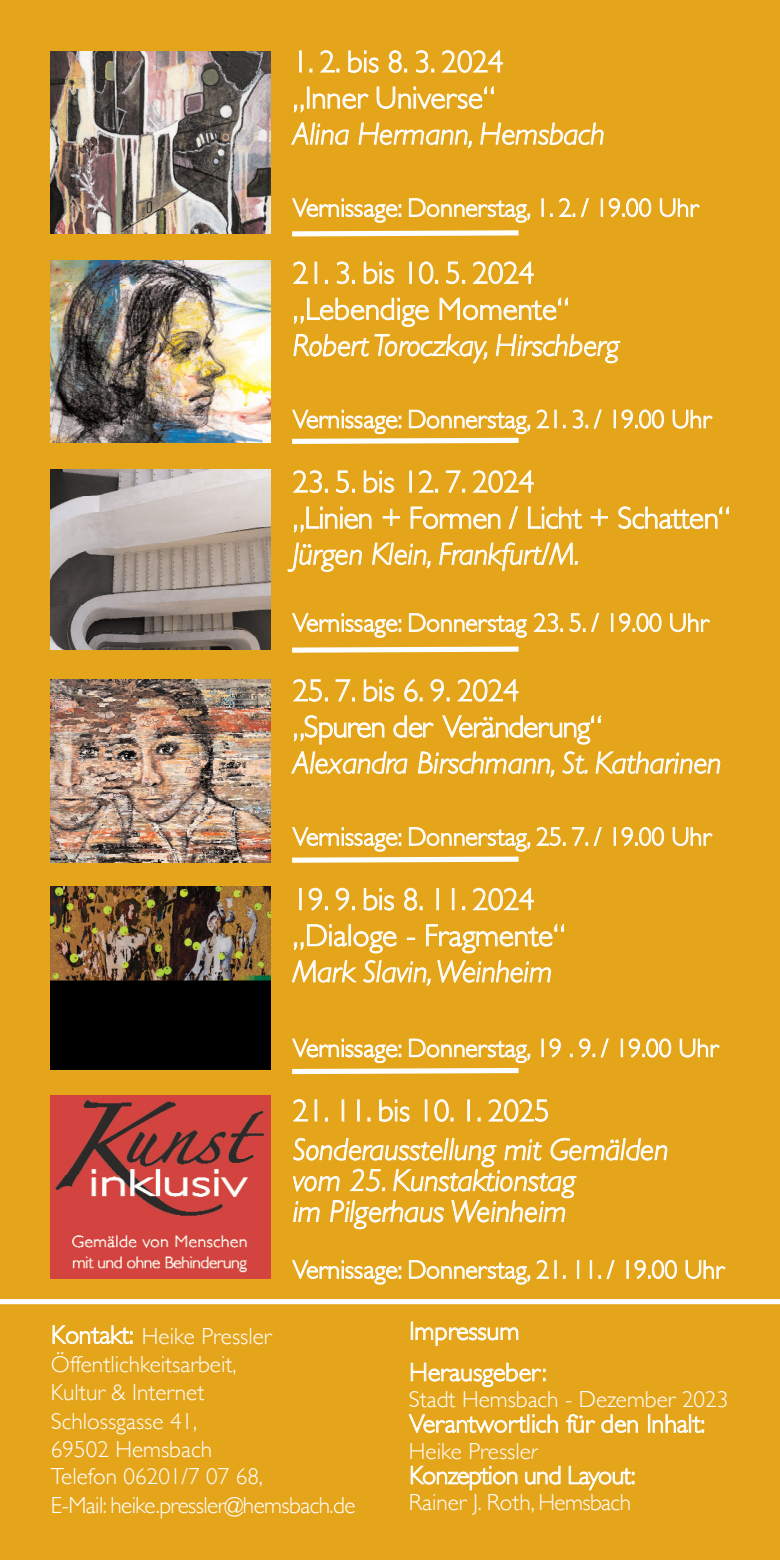
<style>
.page{position:relative;width:780px;height:1560px;background:#fff}
.page>*{position:absolute;margin:0;border:0;box-sizing:border-box;transform-origin:0 0}
.t1{font:italic 300 31px/31px "Gill Sans";color:#fff}
.t2{font:300 31px/36px "Gill Sans";color:#fff}
.t3{font:300 31px/36px "Gill Sans";letter-spacing:-.02em;color:#fff}
.t4{font:300 25.75px/41.2px "Gill Sans";color:#fff}
.t5{font:300 25.75px "Gill Sans";letter-spacing:-.025em;color:#fff}
.t6{font:300 23.25px/28px "Gill Sans";color:#fff}
.s1{font-size:25.75px}
.s2{font-style:italic}
</style>
<div class="page">
<div style="left:0;top:0;width:780px;height:1559px;background:#e5a51b"></div>
<img style="left:51px;top:886px;width:219px;height:183px">
<img style="left:51px;top:679px;width:219px;height:183px">
<img style="left:51px;top:1095px;width:219px;height:183px">
<img style="left:51px;top:469px;width:219px;height:180px">
<img style="left:51px;top:260px;width:219px;height:183px">
<img style="left:51px;top:51px;width:219px;height:183px">
<svg style="left:0;top:1299px;width:780px;height:4px;background:#fefdfb"></svg>
<svg style="left:292px;top:230px;width:227px;height:7px;background:#f7e7c2"></svg>
<svg style="left:292px;top:437px;width:227px;height:7px;background:#f7e6c2"></svg>
<svg style="left:292px;top:856px;width:227px;height:7px;background:#f7e6c2"></svg>
<svg style="left:292px;top:1068px;width:227px;height:7px;background:#f7e6c2"></svg>
<svg style="left:292px;top:646px;width:227px;height:7px;background:#f7e7c2"></svg>
<p class="t2" style="left:293px;top:42px;width:212px">1. 2. bis 8. 3. 2024 „Inner Universe“</p>
<p class="t1" style="left:293px;top:118px;width:313px">Alina Hermann, Hemsbach</p>
<p class="t4" style="left:293px;top:186px;width:407px">Vernissage: Donnerstag, 1. 2. / 19.00 Uhr</p>
<p class="t2" style="left:293px;top:254px;width:278px">21. 3. bis 10. 5. 2024 „Lebendige Momente“</p>
<p class="t1" style="left:293px;top:330px;width:328px">Robert Toroczkay, Hirschberg</p>
<p class="t4" style="left:293px;top:397px;width:420px">Vernissage: Donnerstag, 21. 3. / 19.00 Uhr</p>
<p class="t2" style="left:293px;top:462px;width:439px">23. 5. bis 12. 7. 2024<br>„Linien + Formen / Licht + Schatten“</p>
<p class="t1" style="left:293px;top:538px;width:288px">Jürgen Klein, Frankfurt/M.</p>
<p class="t4" style="left:293px;top:601px;width:417px">Vernissage: Donnerstag 23. 5. / 19.00 Uhr</p>
<p class="t3" style="left:293px;top:671px;width:311px">25. 7. bis 6. 9. 2024 „Spuren der Veränderung“</p>
<p class="t1" style="left:293px;top:747px;width:430px">Alexandra Birschmann, St. Katharinen</p>
<p class="t4" style="left:293px;top:815px;width:420px">Vernissage: Donnerstag, 25. 7. / 19.00 Uhr</p>
<p class="t2" style="left:293px;top:880px;width:274px">19. 9. bis 8. 11. 2024 „Dialoge - Fragmente“</p>
<p class="t1" style="left:293px;top:956px;width:261px">Mark Slavin,Weinheim</p>
<p class="t4" style="left:293px;top:1026px;width:427px">Vernissage: Donnerstag, 19 . 9. / 19.00 Uhr</p>
<p class="t2" style="left:293px;top:1091px;width:258px">21. 11. bis 10. 1. 2025</p>
<p class="t1" style="left:293px;top:1133px;width:377px">Sonderausstellung mit Gemälden vom 25. Kunstaktionstag<br>im Pilgerhaus Weinheim</p>
<p class="t4" style="left:293px;top:1247px;width:433px">Vernissage: Donnerstag, 21. 11. / 19.00 Uhr</p>
<p class="t6" style="left:51px;top:1320px;width:306px"><span class="s1">Kontakt:</span> Heike Pressler<br>Öffentlichkeitsarbeit,<br>Kultur &amp; Internet<br>Schlossgasse 41,<br>69502 Hemsbach<br>Telefon 06201/7 07 68,<br>E-Mail: heike.pressler@hemsbach.de</p>
<p class="t4" style="left:409px;top:1308px;width:139px">Impressum<br>Herausgeber:</p>
<p class="t6" style="left:409px;top:1384px;width:321px">Stadt Hemsbach - Dezember 2023</p>
<p class="t4" style="left:409px;top:1401px;width:297px">Verantwortlich für den Inhalt:</p>
<p class="t6" style="left:409px;top:1435px;width:130px">Heike Pressle<span class="s2">r</span></p>
<p class="t5" style="left:409px;top:1454px;width:228px">Konzeption und Layout:</p>
<p class="t6" style="left:409px;top:1487px;width:223px">Rainer J. Roth, Hemsbach</p>
</div>
